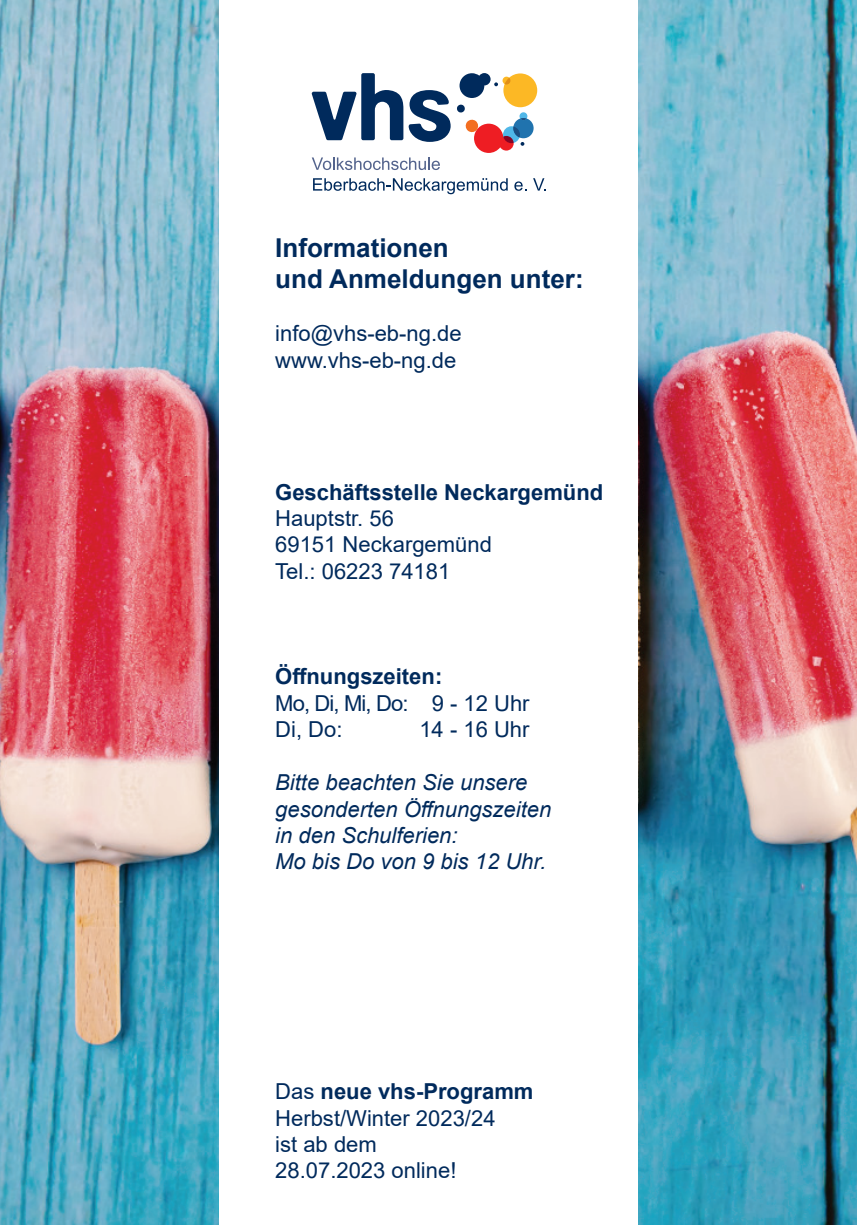
<style>
.page{position:relative;width:857px;height:1225px;background:#fff}
.page>*{position:absolute;margin:0;border:0;box-sizing:border-box;transform-origin:0 0}
.t1{font:700 26px/31.2px "Arial";color:#002a5c}
.t2{font:22px/26.4px "Arial";color:#002a5c}
.t3{font:italic 22px/26.4px "Arial";color:#002a5c}
.t4{font:700 22px "Arial";color:#002a5c}
.s1{font-weight:700}
</style>
<div class="page">
<img style="left:0;top:0;width:856px;height:1225px">
<div style="left:219px;top:0;width:418px;height:1225px;background:#fff"></div>
<svg style="left:311px;top:73px;width:139px;height:69px"></svg>
<svg style="left:457px;top:73px;width:80px;height:80px"></svg>
<svg style="left:311px;top:157px;width:128px;height:13px"></svg>
<svg style="left:313px;top:178px;width:194px;height:16px"></svg>
<svg style="left:514px;top:181px;width:12px;height:10px"></svg>
<svg style="left:533px;top:178px;width:13px;height:13px"></svg>
<p class="t1" style="left:275px;top:233px;width:310px">Informationen<br>und Anmeldungen unter:</p>
<p class="t2" style="left:275px;top:320px;width:188px">info@vhs-eb-ng.de www.vhs-eb-ng.de</p>
<p class="t4" style="left:275px;top:476px;width:329px">Geschäftsstelle Neckargemünd</p>
<p class="t2" style="left:275px;top:505px;width:218px">Hauptstr. 56<br>69151 Neckargemünd<br>Tel.: 06223 74181</p>
<p class="t4" style="left:275px;top:661px;width:168px">Öffnungszeiten:</p>
<p class="t2" style="left:275px;top:690px;width:256px">Mo, Di, Mi, Do: 9 - 12 Uhr<br>Di, Do:</p>
<p class="t2" style="left:419px;top:716px;width:112px">14 - 16 Uhr</p>
<p class="t3" style="left:275px;top:769px;width:277px">Bitte beachten Sie unsere gesonderten Öffnungszeiten in den Schulferien:<br>Mo bis Do von 9 bis 12 Uhr.</p>
<p class="t2" style="left:275px;top:1078px;width:259px">Das <span class="s1">neue vhs-Programm<br></span>Herbst/Winter 2023/24<br>ist ab dem<br>28.07.2023 online!</p>
</div>
